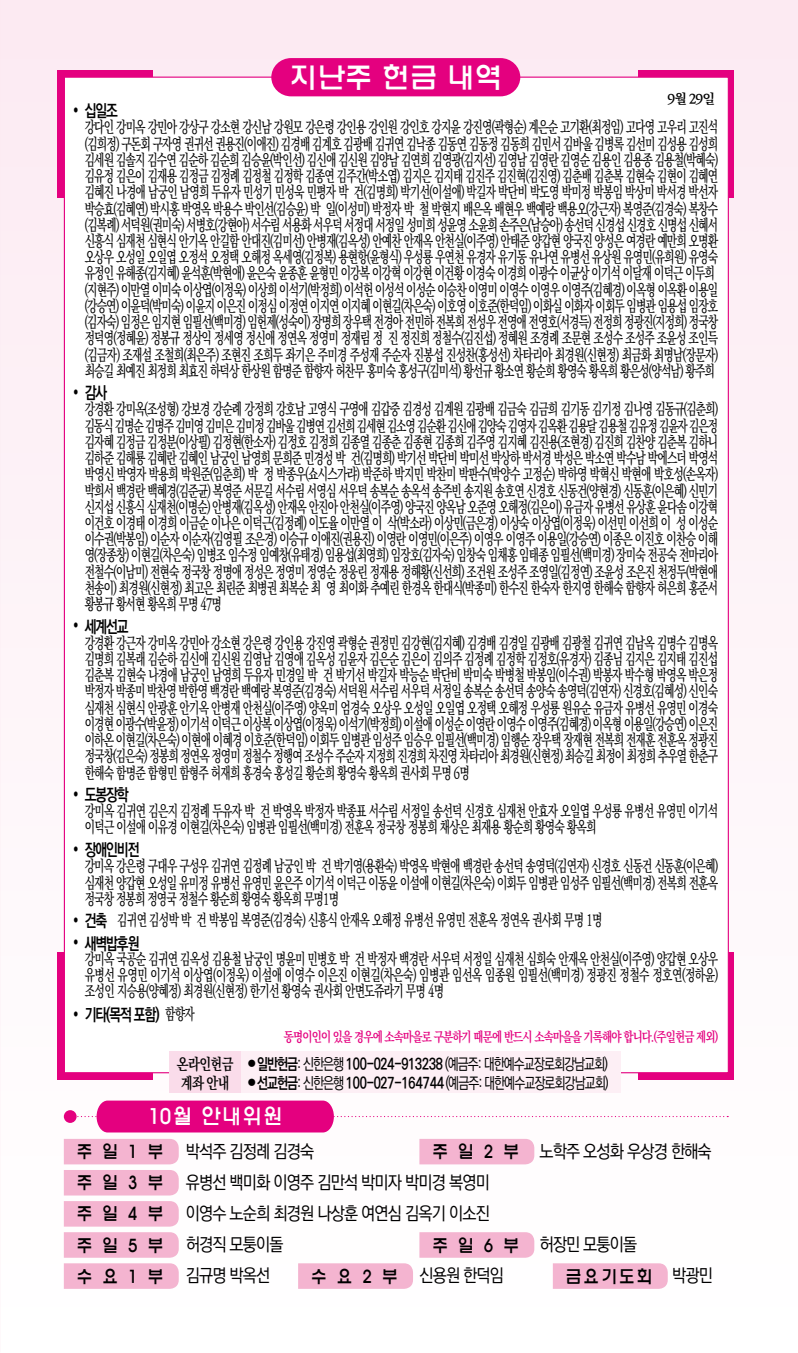
<style>
.page{position:relative;width:798px;height:1353px;background:#fff}
.page>*{position:absolute;margin:0;border:0;box-sizing:border-box;transform-origin:0 0}
.t1{font:29.25px "H Ywul M";color:#fff;scale:.95 1}
.t2{font:21.6px "H Ywul M";letter-spacing:.06em;color:#fff;scale:.9 1}
.t3{font:500 18px/31.1px "Ko Pub Dotum";letter-spacing:-.05em;color:#000;text-align:justify;scale:.9 1}
.t4{font:18px/31.1px "H Ywul M";letter-spacing:.58em;color:#000;text-align:justify;scale:.9 1}
.t5{font:700 16.88px "Ko Pub Dotum";letter-spacing:-.075em;color:#000;scale:.8 1}
.t6{font:500 15.75px/16.2px "Ko Pub Batang";letter-spacing:-.07em;color:#000;text-align:justify;scale:.7 1}
.t7{font:500 15.75px "Ko Pub Dotum";letter-spacing:-.075em;color:#000;scale:.8 1}
.t8{font:700 15.75px/18.9px "Ko Pub Batang";letter-spacing:-.05em;color:#000;scale:.8 1}
.t9{font:700 13.5px "Ko Pub Batang";letter-spacing:-.075em;color:#e4007f;scale:.8 1}
.t10{font:700 13.5px "Ko Pub Batang";color:#000}
.t11{font:6.75px "Rix Go PB";color:#000;scale:.8 1}
.s1{font-family:"Ko Pub Dotum";font-weight:700;font-size:16.88px}
.s2{font-family:"Ko Pub Batang";font-weight:500;font-size:15.75px}
.s3{font-family:"Ko Pub Batang";font-size:9px}
.s4{font-weight:700}
</style>
<div class="page">
<div style="left:0;top:0;width:797px;height:1352px;background:linear-gradient(to right,#fef6fa,#fef7fa)"></div>
<svg style="left:64px;top:1138px;width:115px;height:119px;background:#f5bfd7"></svg>
<svg style="left:419px;top:1231px;width:115px;height:26px;background:#f4b8d2"></svg>
<div style="left:64px;top:1263px;width:115px;height:25px;background:#f4b4d0"></div>
<div style="left:298px;top:1263px;width:115px;height:25px;background:#f4b4d0"></div>
<div style="left:552px;top:1263px;width:115px;height:25px;background:#f4b4d0"></div>
<div style="left:419px;top:1138px;width:115px;height:26px;background:#f4b4d0"></div>
<div style="left:64px;top:1109px;width:13px;height:13px;background:#e4007f;border-radius:50%"></div>
<svg style="left:71px;top:1100px;width:657px;height:32px"></svg>
<div style="left:57px;top:70px;width:96px;height:128px;background:#e4007f"></div>
<div style="left:57px;top:951px;width:96px;height:128px;background:#e4007f"></div>
<div style="left:638px;top:70px;width:95px;height:128px;background:#e4007f"></div>
<div style="left:638px;top:951px;width:95px;height:128px;background:#e4007f"></div>
<div style="left:64px;top:77px;width:664px;height:996px;background:#fff;border:1px solid #e4007f"></div>
<div style="left:271px;top:58px;width:249px;height:38px;background:#e4007f;border-radius:19px"></div>
<div style="left:169px;top:1050px;width:72px;height:42px;background:#fadcea"></div>
<div style="left:241px;top:1050px;width:380px;height:42px;background:#fdeff5"></div>
<h1 class="t1" style="left:289px;top:63px;width:226px">지난주 헌금 내역</h1>
<p class="t10" style="left:667px;top:92px;width:49px">9월 29일</p>
<p class="t11" style="left:73px;top:106px;width:8px">⦁</p>
<p class="t5" style="left:85px;top:102px;width:43px">십일조</p>
<p class="t6" style="left:85px;top:120px;width:906px;text-align:left">강다인 강미옥 강민아 강상구 강소현 강신남 강원모 강은령 강인용 강인원 강인호 강지윤 강진영(곽형순) 계은순 고기환(최정임) 고다영 고우리 고진석 (김희정) 구돈회 구자영 권귀선 권용진(이애진) 김경배 김계호 김광배 김귀연 김낙종 김동연 김동정 김동희 김민서 김바울 김병록 김선미 김성용 김성희 김세원 김솔지 김수연 김순하 김순희 김승윤(박인선) 김신애 김신원 김양남 김연희 김영광(김지선) 김영남 김영란 김영순 김용인 김용종 김용철(박혜숙) 김유정 김은이 김재용 김정금 김정례 김정철 김정학 김종연 김주간(박소엽) 김지은 김지태 김진주 김진혁(김진영) 김춘배 김춘복 김현숙 김현이 김혜연 김혜진 나경애 남궁인 남영희 두유자 민성기 민성욱 민평자 박 건(김명희) 박기선(이설애) 박길자 박단비 박도영 박미정 박봉임 박상미 박서경 박선자 박승효(김혜연) 박시홍 박영옥 박용수 박인선(김승윤) 박 일(이성미) 박정자 박 철 박현지 배은옥 배현우 백예랑 백용오(강근자) 복영준(김경숙) 복창수 (김복례) 서덕원(권미숙) 서병호(강현아) 서수림 서용화 서우덕 서정대 서정일 성미희 성윤영 소윤희 손주은(남승아) 송선덕 신경섭 신경호 신명섭 신혜서 신흥식 심재천 심현식 안기옥 안길함 안대진(김미선) 안병재(김옥성) 안예찬 안재옥 안천실(이주영) 안태준 양갑현 양국진 양성은 여경란 예만희 오명환 오상우 오성일 오일엽 오정석 오정택 오해정 옥세영(김정복) 용현항(윤형식) 우성룡 우연천 유경자 유기동 유나연 유병선 유상원 유영민(유희원) 유영숙 유정인 유해종(김지혜) 윤석훈(박현애) 윤은숙 윤종훈 윤형민 이강복 이강혁 이강현 이건황 이경숙 이경희 이광수 이균상 이기석 이달재 이덕근 이두희 (지현주) 이만열 이미숙 이상엽(이정욱) 이상희 이석기(박정희) 이석헌 이성석 이성순 이승찬 이영미 이영수 이영우 이영주(김혜경) 이옥형 이옥환 이용일 (강승연) 이윤덕(박미숙) 이윤지 이은진 이정심 이정연 이지연 이지혜 이현길(차은숙) 이호영 이호준(한덕임) 이화실 이화자 이회두 임병관 임용섭 임장호 (김자숙) 임정은 임지현 임필선(백미경) 임헌제(성숙이) 장명희 장우택 전경아 전민하 전복희 전성우 전영애 전영호(서경득) 전정희 정광진(지정희) 정국창 정덕영(정혜윤) 정봉규 정상익 정세영 정신애 정연옥 정영미 정재림 정 진 정진희 정철수(김진섭) 정혜원 조경례 조문현 조성수 조성주 조윤성 조인득 (김금자) 조재설 조철희(최은주) 조현진 조희두 좌기은 주미경 주성재 주순자 진봉섭 진성찬(홍성선) 차타리아 최경원(신현정) 최금화 최명남(장문자) 최승길 최예진 최정희 최효진 하덕상 한상원 함명준 함향자 허찬무 홍미숙 홍성구(김미석) 황선규 황소연 황순희 황영숙 황옥희 황은성(양석남) 황주희</p>
<p class="t11" style="left:73px;top:388px;width:8px">⦁</p>
<p class="t5" style="left:85px;top:384px;width:30px">감사</p>
<p class="t6" style="left:85px;top:402px;width:906px">강경환 강미옥(조성형) 강보경 강순례 강정희 강호남 고영식 구영애 김갑중 김경성 김계원 김광배 김금숙 김금희 김기동 김기정 김나영 김동규(김춘희) 김동식 김명순 김명주 김미영 김미은 김미정 김바울 김병연 김선희 김세현 김소영 김순환 김신애 김양숙 김영자 김옥환 김용달 김용철 김유정 김윤자 김은정 김자혜 김정금 김정분(이상필) 김정현(한소자) 김정호 김정희 김종열 김종춘 김종현 김종희 김주영 김지혜 김진용(조현경) 김진희 김찬양 김춘복 김하니 김하준 김해룡 김혜란 김혜인 남궁인 남영희 문희준 민경성 박 건(김명희) 박기선 박단비 박미선 박상하 박서경 박성은 박소연 박수남 박에스더 박영석 박영신 박영자 박용희 박원준(임춘희) 박 정 박종우(쇼시스가랴) 박준하 박지민 박찬미 박판수(박양수 고정순) 박하영 박혁신 박현애 박호성(손옥자) 박희서 백경란 백혜경(김준균) 복영준 서문길 서수림 서영심 서우덕 송복순 송옥석 송주빈 송지원 송호연 신경호 신동건(양현경) 신동훈(이은혜) 신민기 신지섭 신흥식 심재천(이명순) 안병재(김옥성) 안재옥 안진아 안천실(이주영) 양국진 양옥남 오준영 오해정(김은이) 유금자 유병선 유상훈 윤다솜 이강혁 이건호 이경태 이경희 이금순 이나은 이덕근(김정례) 이도율 이만열 이 삭(박소라) 이상민(금은경) 이상숙 이상엽(이정욱) 이선민 이선희 이 성 이성순 이수권(박봉임) 이순자 이순자(김영필 조은경) 이승규 이애진(권용진) 이영란 이영민(이은주) 이영우 이영주 이용일(강승연) 이종은 이진호 이찬승 이해 영(장종창) 이현길(차은숙) 임병조 임수정 임예창(유태경) 임용섭(최영희) 임장호(김자숙) 임창숙 임채홍 임태종 임필선(백미경) 장미숙 전공숙 전마리아 전철수(이남미) 전현숙 정국창 정명애 정성은 정영미 정영순 정웅린 정재용 정해황(신선희) 조건원 조성주 조영일(김정연) 조윤성 조은진 천정두(박현애 천송이) 최경원(신현정) 최고은 최린준 최병권 최복순 최 영 최이화 추예린 한경옥 한대식(박종미) 한수진 한숙자 한지영 한해숙 함향자 허은희 홍준서 황봉규 황서현 황옥희 무명 47명</p>
<p class="t11" style="left:73px;top:621px;width:8px">⦁</p>
<p class="t5" style="left:85px;top:617px;width:57px">세계선교</p>
<p class="t6" style="left:85px;top:635px;width:906px">강경환 강근자 강미옥 강민아 강소현 강은령 강인용 강진영 곽형순 권정민 김강현(김지혜) 김경배 김경일 김광배 김광철 김귀연 김남옥 김명수 김명옥 김명희 김복래 김순하 김신애 김신원 김영남 김영애 김옥성 김윤자 김은순 김은이 김의주 김정례 김정학 김정호(유경자) 김종님 김지은 김지태 김진섭 김춘복 김현숙 나경애 남궁인 남영희 두유자 민경일 박 건 박기선 박길자 박능순 박단비 박미숙 박병철 박봉임(이수권) 박봉자 박수형 박영옥 박은정 박정자 박종미 박찬영 박한영 백경란 백예랑 복영준(김경숙) 서덕원 서수림 서우덕 서정일 송복순 송선덕 송양숙 송영덕(김연자) 신경호(김혜성) 신인숙 심재천 심현식 안광훈 안기옥 안병재 안천실(이주영) 양옥미 엄경숙 오상우 오성일 오일엽 오정택 오해정 우성룡 원유순 유금자 유병선 유영민 이경숙 이경현 이광수(박윤정) 이기석 이덕근 이상복 이상엽(이정욱) 이석기(박정희) 이설애 이성순 이영란 이영수 이영주(김혜경) 이옥형 이용일(강승연) 이은진 이하온 이현길(차은숙) 이현애 이혜경 이호준(한덕임) 이회두 임병관 임성주 임승우 임필선(백미경) 임행순 장우택 장재현 전복희 전재훈 전훈옥 정광진 정국창(김은숙) 정봉희 정연옥 정영미 정철수 정행여 조성수 주순자 지정희 진경희 차진영 차타리아 최경원(신현정) 최승길 최정이 최정희 추우열 한춘구 한해숙 함명준 함형민 함형주 허재희 홍경숙 홍성길 황순희 황영숙 황옥희 권사회 무명 6명</p>
<p class="t11" style="left:73px;top:789px;width:8px">⦁</p>
<p class="t5" style="left:85px;top:786px;width:57px">도봉장학</p>
<p class="t6" style="left:85px;top:803px;width:906px">강미옥 김귀연 김은지 김정례 두유자 박 건 박영옥 박정자 박종표 서수림 서정일 송선덕 신경호 심재천 안효자 오일엽 우성룡 유병선 유영민 이기석 이덕근 이설애 이유경 이현길(차은숙) 임병관 임필선(백미경) 전훈옥 정국창 정봉희 채상은 최재용 황순희 황영숙 황옥희</p>
<p class="t11" style="left:73px;top:844px;width:8px">⦁</p>
<p class="t5" style="left:85px;top:841px;width:70px">장애인비전</p>
<p class="t6" style="left:85px;top:858px;width:906px">강미옥 강은령 구대우 구성우 김귀연 김정례 남궁인 박 건 박기영(용환숙) 박영옥 박현애 백경란 송선덕 송영덕(김연자) 신경호 신동건 신동훈(이은혜) 심재천 양갑현 오성일 유미정 유병선 유영민 윤은주 이기석 이덕근 이동윤 이설애 이현길(차은숙) 이회두 임병관 임성주 임필선(백미경) 전복희 전훈옥 정국창 정봉희 정영국 정철수 황순희 황영숙 황옥희 무명1명</p>
<p class="t11" style="left:73px;top:916px;width:8px">⦁</p>
<p class="t6" style="left:85px;top:912px;width:740px"><span class="s1">건축</span> 김귀연 김성박 박 건 박봉임 복영준(김경숙) 신흥식 안재옥 오해정 유병선 유영민 전훈옥 정연옥 권사회 무명 1명</p>
<p class="t11" style="left:73px;top:938px;width:8px">⦁</p>
<p class="t5" style="left:85px;top:935px;width:70px">새벽밥후원</p>
<p class="t6" style="left:85px;top:951px;width:906px">강미옥 국공순 김귀연 김옥성 김용철 남궁인 명윤미 민병호 박 건 박정자 백경란 서우덕 서정일 심재천 심희숙 안재옥 안천실(이주영) 양갑현 오상우 유병선 유영민 이기석 이상엽(이정욱) 이설애 이영수 이은진 이현길(차은숙) 임병관 임선옥 임종원 임필선(백미경) 정광진 정철수 정호연(정하윤) 조성인 지승용(양혜정) 최경원(신현정) 한기선 황영숙 권사회 안면도쥬라기 무명 4명</p>
<p class="t11" style="left:73px;top:1009px;width:8px">⦁</p>
<p class="t5" style="left:85px;top:1006px;width:139px">기타(목적 포함) <span class="s2">함향자</span></p>
<p class="t9" style="left:284px;top:1030px;width:544px">동명이인이 있을 경우에 소속마을로 구분하기 때문에 반드시 소속마을을 기록해야 합니다.(주일헌금 제외)</p>
<p class="t8" style="left:177px;top:1054px;width:72px">온라인헌금 계좌 안내</p>
<p class="t7" style="left:247px;top:1055px;width:452px"><span class="s3">●</span> <span class="s4">일반헌금</span>: 신한은행 <span class="s4">100-024-913238</span> (예금주: 대한예수교장로회강남교회)</p>
<p class="t7" style="left:247px;top:1074px;width:452px"><span class="s3">●</span> <span class="s4">선교헌금</span>: 신한은행 <span class="s4">100-027-164744</span>(예금주: 대한예수교장로회강남교회)</p>
<h2 class="t2" style="left:148px;top:1105px;width:151px">10월 안내위원</h2>
<p class="t4" style="left:77px;top:1136px;width:98px">주일1부 주일3부 주일4부 주일5부</p>
<p class="t3" style="left:186px;top:1136px;width:144px">박석주 김정례 김경숙</p>
<p class="t3" style="left:539px;top:1136px;width:193px">노학주 오성화 우상경 한해숙</p>
<p class="t3" style="left:186px;top:1167px;width:339px">유병선 백미화 이영주 김만석 박미자 박미경 복영미 이영수 노순희 최경원 나상훈 여연심 김옥기 이소진 허경직 모퉁이돌</p>
<p class="t4" style="left:432px;top:1136px;width:98px">주일2부</p>
<p class="t3" style="left:539px;top:1229px;width:110px">허장민 모퉁이돌</p>
<p class="t4" style="left:432px;top:1229px;width:98px">주일6부</p>
<p class="t3" style="left:186px;top:1260px;width:95px">김규명 박옥선</p>
<p class="t3" style="left:419px;top:1260px;width:95px">신용원 한덕임</p>
<p class="t3" style="left:672px;top:1260px;width:47px">박광민</p>
<p class="t4" style="left:77px;top:1260px;width:98px">수요1부</p>
<p class="t4" style="left:311px;top:1260px;width:98px">수요2부</p>
<p class="t4" style="left:565px;top:1260px;width:98px">금요기도회</p>
</div>
